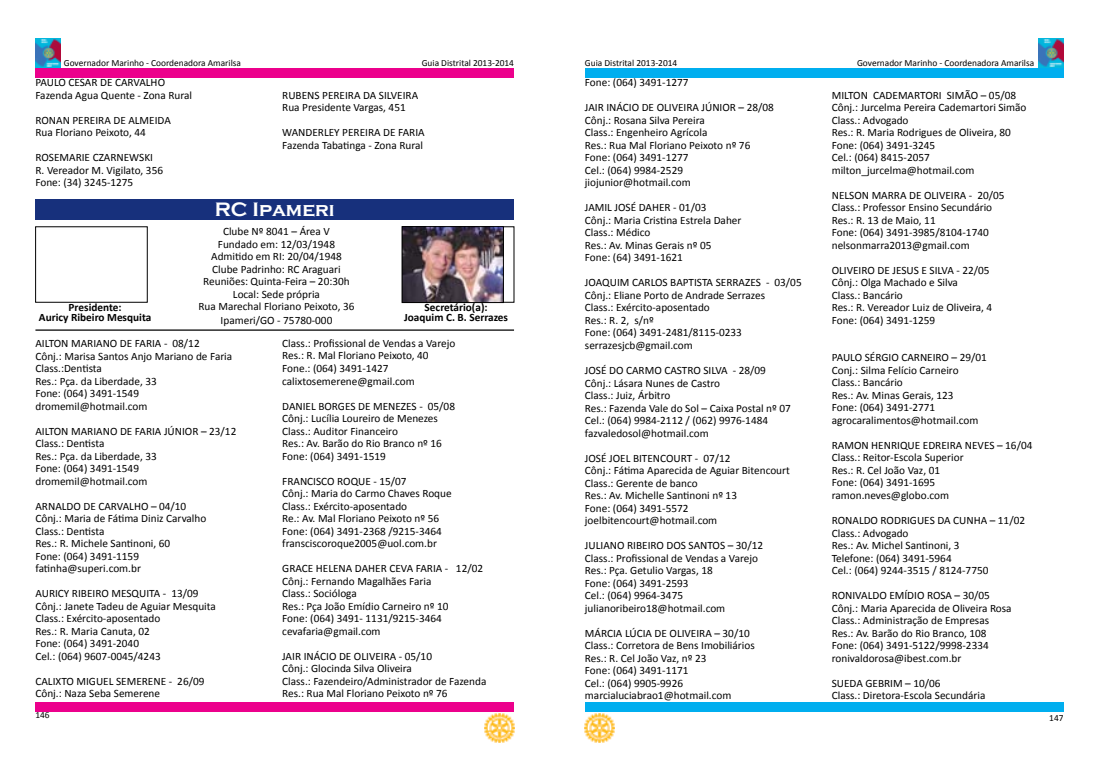
<style>
.page{position:relative;width:1099px;height:780px;background:#fff}
.page>*{position:absolute;margin:0;border:0;box-sizing:border-box;transform-origin:0 0}
.t1{font:700 20px "Copperplate Gothic";color:#fff}
.t2{font:11.25px/12.5px "Calibri";color:#000}
.t3{font:700 11.25px/10px "Calibri";color:#000;text-align:center}
.t4{font:9.38px "Calibri";color:#000}
</style>
<div class="page">
<div style="left:35px;top:69px;width:479px;height:9px;background:#ec008c"></div>
<img style="left:485px;top:713px;width:29px;height:30px">
<div style="left:35px;top:702px;width:479px;height:9px;background:#ec008c"></div>
<div style="left:585px;top:702px;width:478px;height:9px;background:#00aeef"></div>
<img style="left:585px;top:713px;width:29px;height:30px">
<div style="left:585px;top:69px;width:478px;height:9px;background:#00aeef"></div>
<img style="left:35px;top:38px;width:25px;height:29px">
<img style="left:1038px;top:38px;width:25px;height:29px">
<div style="left:35px;top:199px;width:479px;height:21px;background:#17307c"></div>
<hr style="left:35px;top:329px;width:479px;height:2px;background:#000">
<img style="left:404px;top:228px;width:97px;height:73px">
<div style="left:402px;top:226px;width:101px;height:77px;border:1px solid #000"></div>
<p class="t4" style="left:64px;top:56px;width:179px">Governador Marinho - Coordenadora Amarilsa</p>
<p class="t4" style="left:421px;top:56px;width:94px">Guia Distrital 2013-2014</p>
<p class="t2" style="left:35px;top:76px;width:158px">PAULO CESAR DE CARVALHO<br>Fazenda Agua Quente - Zona Rural</p>
<p class="t2" style="left:35px;top:114px;width:137px">RONAN PEREIRA DE ALMEIDA<br>Rua Floriano Peixoto, 44</p>
<p class="t2" style="left:35px;top:151px;width:129px">ROSEMARIE CZARNEWSKI<br>R. Vereador M. Vigilato, 356<br>Fone: (34) 3245-1275</p>
<p class="t2" style="left:282px;top:89px;width:137px">RUBENS PEREIRA DA SILVEIRA<br>Rua Presidente Vargas, 451</p>
<p class="t2" style="left:282px;top:126px;width:144px">WANDERLEY PEREIRA DE FARIA<br>Fazenda Tabatinga - Zona Rural</p>
<h1 class="t1" style="left:215px;top:198px;width:121px">RC Ipameri</h1>
<p class="t2" style="left:198px;top:225px;width:157px;text-align:center">Clube Nº 8041 – Área V<br>Fundado em: 12/03/1948<br>Admitido em RI: 20/04/1948<br>Clube Padrinho: RC Araguari<br>Reuniões: Quinta-Feira – 20:30h<br>Local: Sede própria<br>Rua Marechal Floriano Peixoto, 36<br>Ipameri/GO - 75780-000</p>
<p class="t3" style="left:39px;top:302px;width:114px">Presidente:<br>Auricy Ribeiro Mesquita</p>
<p class="t3" style="left:404px;top:302px;width:105px">Secretário(a):<br>Joaquim C. B. Serrazes</p>
<p class="t2" style="left:35px;top:337px;width:198px">AILTON MARIANO DE FARIA - 08/12<br>Cônj.: Marisa Santos Anjo Mariano de Faria<br>Class.:Dentista<br>Res.: Pça. da Liberdade, 33<br>Fone: (064) 3491-1549 dromemil@hotmail.com</p>
<p class="t2" style="left:35px;top:424px;width:202px">AILTON MARIANO DE FARIA JÚNIOR – 23/12<br>Class.: Dentista<br>Res.: Pça. da Liberdade, 33<br>Fone: (064) 3491-1549 dromemil@hotmail.com</p>
<p class="t2" style="left:35px;top:499px;width:172px">ARNALDO DE CARVALHO – 04/10<br>Cônj.: Maria de Fátima Diniz Carvalho<br>Class.: Dentista<br>Res.: R. Michele Santinoni, 60<br>Fone: (064) 3491-1159 fatinha@superi.com.br</p>
<p class="t2" style="left:35px;top:586px;width:182px">AURICY RIBEIRO MESQUITA - 13/09<br>Cônj.: Janete Tadeu de Aguiar Mesquita<br>Class.: Exército-aposentado<br>Res.: R. Maria Canuta, 02<br>Fone: (064) 3491-2040<br>Cel.: (064) 9607-0045/4243</p>
<p class="t2" style="left:35px;top:674px;width:170px">CALIXTO MIGUEL SEMERENE - 26/09<br>Cônj.: Naza Seba Semerene</p>
<p class="t2" style="left:282px;top:336px;width:175px">Class.: Profissional de Vendas a Varejo<br>Res.: R. Mal Floriano Peixoto, 40<br>Fone.: (064) 3491-1427 calixtosemerene@gmail.com</p>
<p class="t2" style="left:282px;top:399px;width:174px">DANIEL BORGES DE MENEZES - 05/08<br>Cônj.: Lucília Loureiro de Menezes<br>Class.: Auditor Financeiro<br>Res.: Av. Barão do Rio Branco nº 16<br>Fone: (064) 3491-1519</p>
<p class="t2" style="left:282px;top:474px;width:171px">FRANCISCO ROQUE - 15/07<br>Cônj.: Maria do Carmo Chaves Roque<br>Class.: Exército-aposentado<br>Re.: Av. Mal Floriano Peixoto nº 56<br>Fone: (064) 3491-2368 /9215-3464 fransciscoroque2005@uol.com.br</p>
<p class="t2" style="left:282px;top:561px;width:202px">GRACE HELENA DAHER CEVA FARIA - 12/02<br>Cônj.: Fernando Magalhães Faria<br>Class.: Socióloga<br>Res.: Pça João Emídio Carneiro nº 10<br>Fone: (064) 3491- 1131/9215-3464 cevafaria@gmail.com</p>
<p class="t2" style="left:282px;top:649px;width:206px">JAIR INÁCIO DE OLIVEIRA - 05/10<br>Cônj.: Glocinda Silva Oliveira<br>Class.: Fazendeiro/Administrador de Fazenda Res.: Rua Mal Floriano Peixoto nº 76</p>
<p class="t4" style="left:585px;top:56px;width:94px">Guia Distrital 2013-2014</p>
<p class="t4" style="left:857px;top:57px;width:179px">Governador Marinho - Coordenadora Amarilsa</p>
<p class="t2" style="left:585px;top:76px;width:105px">Fone: (064) 3491-1277</p>
<p class="t2" style="left:585px;top:101px;width:190px">JAIR INÁCIO DE OLIVEIRA JÚNIOR – 28/08<br>Cônj.: Rosana Silva Pereira<br>Class.: Engenheiro Agrícola<br>Res.: Rua Mal Floriano Peixoto nº 76<br>Fone: (064) 3491-1277<br>Cel.: (064) 9984-2529 jiojunior@hotmail.com</p>
<p class="t2" style="left:585px;top:201px;width:158px">JAMIL JOSÉ DAHER - 01/03<br>Cônj.: Maria Cristina Estrela Daher<br>Class.: Médico<br>Res.: Av. Minas Gerais nº 05<br>Fone: (64) 3491-1621</p>
<p class="t2" style="left:585px;top:276px;width:218px">JOAQUIM CARLOS BAPTISTA SERRAZES - 03/05<br>Cônj.: Eliane Porto de Andrade Serrazes<br>Class.: Exército-aposentado<br>Res.: R. 2, s/nº<br>Fone: (064) 3491-2481/8115-0233 serrazesjcb@gmail.com</p>
<p class="t2" style="left:585px;top:363px;width:207px">JOSÉ DO CARMO CASTRO SILVA - 28/09<br>Cônj.: Lásara Nunes de Castro<br>Class.: Juiz, Árbitro<br>Res.: Fazenda Vale do Sol – Caixa Postal nº 07<br>Cel.: (064) 9984-2112 / (062) 9976-1484 fazvaledosol@hotmail.com</p>
<p class="t2" style="left:585px;top:451px;width:206px">JOSÉ JOEL BITENCOURT - 07/12<br>Cônj.: Fátima Aparecida de Aguiar Bitencourt<br>Class.: Gerente de banco<br>Res.: Av. Michelle Santinoni nº 13<br>Fone: (064) 3491-5572 joelbitencourt@hotmail.com</p>
<p class="t2" style="left:585px;top:538px;width:180px">JULIANO RIBEIRO DOS SANTOS – 30/12<br>Class.: Profissional de Vendas a Varejo<br>Res.: Pça. Getulio Vargas, 18<br>Fone: (064) 3491-2593<br>Cel.: (064) 9964-3475 julianoribeiro18@hotmail.com</p>
<p class="t2" style="left:585px;top:626px;width:171px">MÁRCIA LÚCIA DE OLIVEIRA – 30/10<br>Class.: Corretora de Bens Imobiliários<br>Res.: R. Cel João Vaz, nº 23<br>Fone: (064) 3491-1171<br>Cel.: (064) 9905-9926 marcialuciabrao1@hotmail.com</p>
<p class="t2" style="left:831px;top:88px;width:196px">MILTON CADEMARTORI SIMÃO – 05/08<br>Cônj.: Jurcelma Pereira Cademartori Simão<br>Class.: Advogado<br>Res.: R. Maria Rodrigues de Oliveira, 80<br>Fone: (064) 3491-3245<br>Cel.: (064) 8415-2057 milton_jurcelma@hotmail.com</p>
<p class="t2" style="left:831px;top:188px;width:174px">NELSON MARRA DE OLIVEIRA - 20/05<br>Class.: Professor Ensino Secundário<br>Res.: R. 13 de Maio, 11<br>Fone: (064) 3491-3985/8104-1740 nelsonmarra2013@gmail.com</p>
<p class="t2" style="left:831px;top:263px;width:162px">OLIVEIRO DE JESUS E SILVA - 22/05<br>Cônj.: Olga Machado e Silva<br>Class.: Bancário<br>Res.: R. Vereador Luiz de Oliveira, 4<br>Fone: (064) 3491-1259</p>
<p class="t2" style="left:831px;top:351px;width:157px">PAULO SÉRGIO CARNEIRO – 29/01<br>Conj.: Silma Felício Carneiro<br>Class.: Bancário<br>Res.: Av. Minas Gerais, 123<br>Fone: (064) 3491-2771 agrocaralimentos@hotmail.com</p>
<p class="t2" style="left:831px;top:438px;width:202px">RAMON HENRIQUE EDREIRA NEVES – 16/04<br>Class.: Reitor-Escola Superior<br>Res.: R. Cel João Vaz, 01<br>Fone: (064) 3491-1695 ramon.neves@globo.com</p>
<p class="t2" style="left:831px;top:513px;width:195px">RONALDO RODRIGUES DA CUNHA – 11/02<br>Class.: Advogado<br>Res.: Av. Michel Santinoni, 3<br>Telefone: (064) 3491-5964<br>Cel.: (064) 9244-3515 / 8124-7750</p>
<p class="t2" style="left:831px;top:588px;width:181px">RONIVALDO EMÍDIO ROSA – 30/05<br>Cônj.: Maria Aparecida de Oliveira Rosa Class.: Administração de Empresas Res.: Av. Barão do Rio Branco, 108<br>Fone: (064) 3491-5122/9998-2334 ronivaldorosa@ibest.com.br</p>
<p class="t2" style="left:831px;top:676px;width:155px">SUEDA GEBRIM – 10/06<br>Class.: Diretora-Escola Secundária</p>
<p class="t4" style="left:35px;top:708px;width:16px">146</p>
<p class="t4" style="left:1049px;top:711px;width:16px">147</p>
</div>
